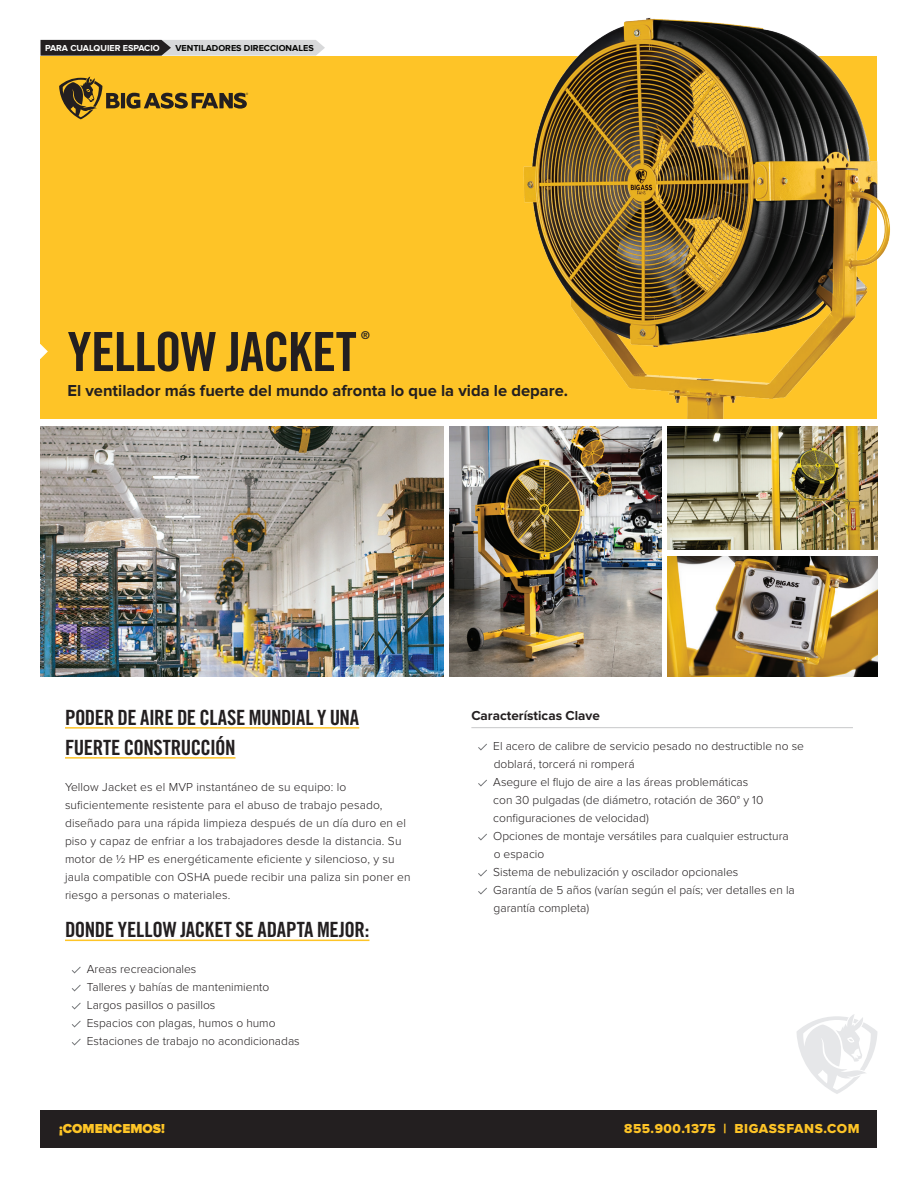
<style>
.page{position:relative;width:918px;height:1188px;background:#fff}
.page>*{position:absolute;margin:0;border:0;box-sizing:border-box;transform-origin:0 0}
.t1{font:54px "Trade Gothic LT Std Bd Cn 20";letter-spacing:-.015em;color:#231f20}
.t2{font:21px/30px "Trade Gothic LT Std Bd Cn 20";letter-spacing:-.02em;color:#231f20}
.t3{font:700 16.5px "Proxima Nova";color:#231f20}
.t4{font:13.5px "Proxima Nova Extrabld";letter-spacing:.035em;color:#fec427}
.t5{font:700 13.5px "Proxima Nova";color:#231f20}
.t6{font:900 13.5px "Proxima Nova";color:#fec527}
.t7{font:300 12px/18px "Proxima Nova";color:#231f20}
.t8{font:10.8px "Trade Gothic LT Std Bd Cn 20";color:#231f20}
.t9{font:700 9px "Proxima Nova";color:#040503}
.t10{font:700 9px "Proxima Nova";color:#fff}
</style>
<div class="page">
<div style="left:40px;top:56px;width:838px;height:363px;background:#fec427"></div>
<svg style="left:40px;top:344px;width:8px;height:15px"></svg>
<div style="left:40px;top:1110px;width:838px;height:38px;background:#231f20"></div>
<svg style="left:796px;top:1014px;width:81px;height:80px"></svg>
<svg style="left:59px;top:77px;width:189px;height:42px"></svg>
<img style="left:449px;top:426px;width:212px;height:250px">
<img style="left:40px;top:426px;width:403px;height:250px">
<img style="left:667px;top:556px;width:211px;height:121px">
<img style="left:667px;top:426px;width:211px;height:124px">
<img style="left:523px;top:17px;width:368px;height:402px">
<svg style="left:41px;top:40px;width:284px;height:16px;background:#8b8a8b"></svg>
<hr style="left:65px;top:727px;width:294px;height:2px;background:#fec427">
<hr style="left:65px;top:757px;width:171px;height:2px;background:#fec427">
<hr style="left:65px;top:940px;width:304px;height:1px;background:#fec427">
<svg style="left:71px;top:966px;width:10px;height:8px"></svg>
<svg style="left:71px;top:984px;width:10px;height:8px"></svg>
<svg style="left:71px;top:1002px;width:10px;height:8px"></svg>
<svg style="left:71px;top:1020px;width:10px;height:8px"></svg>
<svg style="left:71px;top:1038px;width:10px;height:8px"></svg>
<hr style="left:471px;top:727px;width:382px;height:1px;background:#c7c8ca">
<svg style="left:478px;top:743px;width:9px;height:8px"></svg>
<svg style="left:478px;top:779px;width:9px;height:8px"></svg>
<svg style="left:478px;top:833px;width:9px;height:8px"></svg>
<svg style="left:478px;top:869px;width:9px;height:8px"></svg>
<svg style="left:478px;top:887px;width:9px;height:8px"></svg>
<p class="t10" style="left:45px;top:43px;width:116px">PARA CUALQUIER ESPACIO</p>
<p class="t9" style="left:175px;top:43px;width:140px">VENTILADORES DIRECCIONALES</p>
<h1 class="t1" style="left:68px;top:319px;width:291px">YELLOW JACKET</h1>
<p class="t8" style="left:361px;top:328px;width:10px">®</p>
<h3 class="t3" style="left:68px;top:381px;width:502px">El ventilador más fuerte del mundo afronta lo que la vida le depare.</h3>
<h2 class="t2" style="left:65px;top:702px;width:296px">PODER DE AIRE DE CLASE MUNDIAL Y UNA<br>FUERTE CONSTRUCCIÓN</h2>
<p class="t7" style="left:65px;top:778px;width:347px">Yellow Jacket es el MVP instantáneo de su equipo: lo suficientemente resistente para el abuso de trabajo pesado, diseñado para una rápida limpieza después de un día duro en el piso y capaz de enfriar a los trabajadores desde la distancia. Su motor de ½ HP es energéticamente eficiente y silencioso, y su jaula compatible con OSHA puede recibir una paliza sin poner en riesgo a personas o materiales.</p>
<h2 class="t2" style="left:65px;top:915px;width:306px">DONDE YELLOW JACKET SE ADAPTA MEJOR:</h2>
<p class="t7" style="left:87px;top:960px;width:214px">Areas recreacionales<br>Talleres y bahías de mantenimiento<br>Largos pasillos o pasillos<br>Espacios con plagas, humos o humo<br>Estaciones de trabajo no acondicionadas</p>
<p class="t6" style="left:59px;top:1121px;width:107px">¡COMENCEMOS!</p>
<p class="t5" style="left:471px;top:708px;width:130px">Características Clave</p>
<p class="t7" style="left:493px;top:738px;width:312px">El acero de calibre de servicio pesado no destructible no se doblará, torcerá ni romperá<br>Asegure el flujo de aire a las áreas problemáticas<br>con 30 pulgadas (de diámetro, rotación de 360° y 10 configuraciones de velocidad)<br>Opciones de montaje versátiles para cualquier estructura<br>o espacio<br>Sistema de nebulización y oscilador opcionales<br>Garantía de 5 años (varían según el país; ver detalles en la garantía completa)</p>
<p class="t4" style="left:624px;top:1121px;width:237px">855.900.1375 | BIGASSFANS.COM</p>
</div>
